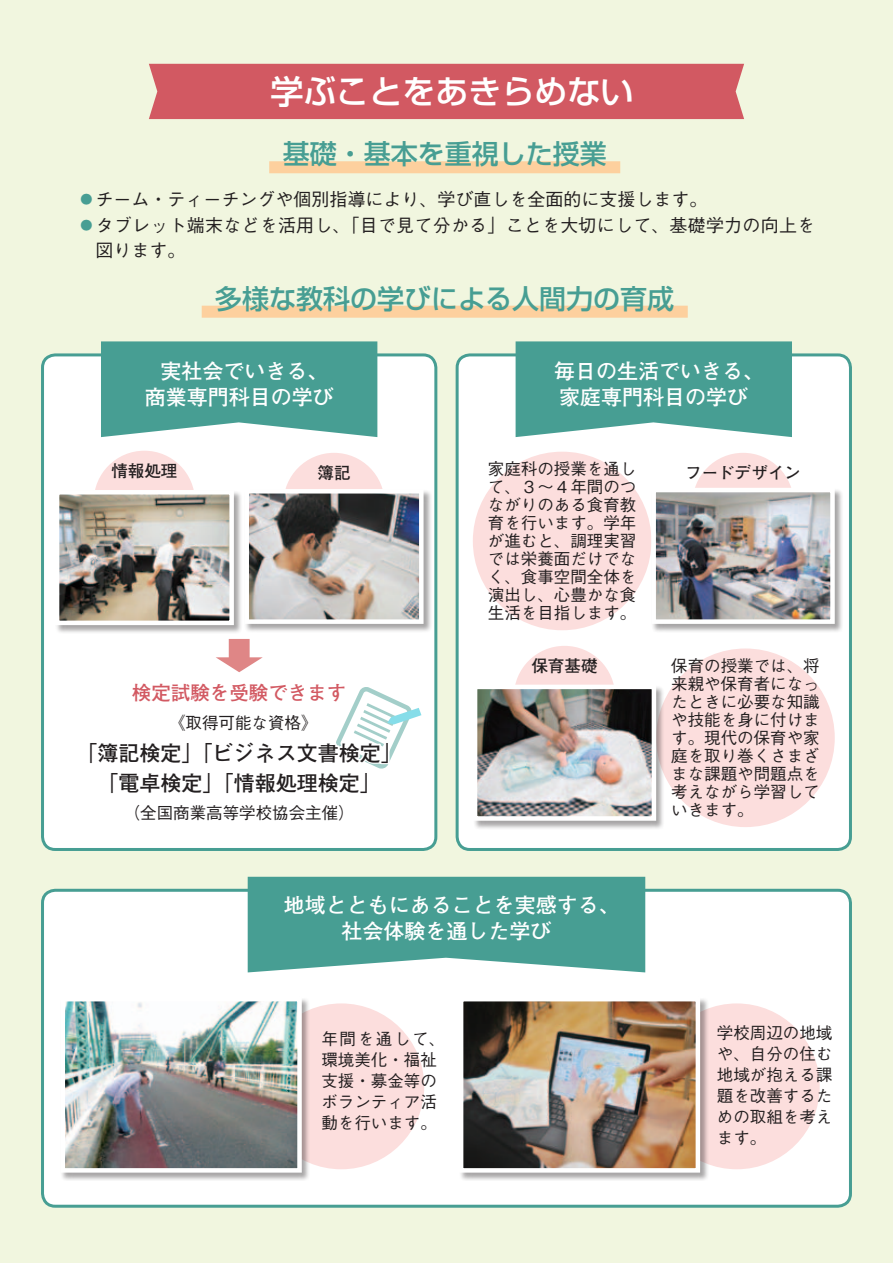
<style>
.page{position:relative;width:893px;height:1263px;background:#f1f6df}
.page>*{position:absolute;margin:0;border:0;box-sizing:border-box;transform-origin:0 0}
.t1{font:500 33px "Shin Go Pro";color:#fff}
.t2{font:500 27px "Shin Go Pro";color:#479e93}
.t3{font:700 21px/25.5px "Futo Go B101 Pro";color:#fff;text-align:center}
.t4{font:700 21px/30px "Futo Go B101 Pro";color:#231f20;text-align:center}
.t5{font:700 19.5px "Futo Go B101 Pro";color:#d25962}
.t6{font:500 18px "Gothic BBB Pro";letter-spacing:.015em;color:#231f20}
.t7{font:500 16.5px/18px "Gothic BBB Pro";color:#231f20;text-align:justify}
.t8{font:700 16.5px "Futo Go B101 Pro";color:#231f20}
.s1{color:#479e93}
</style>
<div class="page">
<div style="left:43px;top:355px;width:393px;height:494px;background:#fff;border-radius:13px"></div>
<div style="left:41px;top:353px;width:396px;height:498px;border:3px solid #479e93;border-radius:13px"></div>
<div style="left:457px;top:355px;width:393px;height:494px;background:#fff;border-radius:13px"></div>
<div style="left:456px;top:353px;width:396px;height:498px;border:3px solid #479e93;border-radius:13px"></div>
<div style="left:43px;top:890px;width:807px;height:316px;background:#fff;border-radius:13px"></div>
<div style="left:41px;top:889px;width:811px;height:319px;border:3px solid #479e93;border-radius:13px"></div>
<div style="left:269px;top:161px;width:351px;height:12px;background:#fdd09e"></div>
<div style="left:202px;top:306px;width:486px;height:12px;background:#fdd09e"></div>
<svg style="left:101px;top:341px;width:276px;height:96px;background:#55a59b"></svg>
<svg style="left:516px;top:341px;width:276px;height:96px;background:#55a59b"></svg>
<div style="left:94px;top:451px;width:101px;height:101px;background:#fcdedd;border-radius:50%"></div>
<div style="left:283px;top:453px;width:102px;height:101px;background:#fcdedd;border-radius:50%"></div>
<div style="left:692px;top:453px;width:102px;height:101px;background:#fcdedd;border-radius:50%"></div>
<div style="left:514px;top:646px;width:101px;height:101px;background:#fcdedd;border-radius:50%"></div>
<div style="left:54px;top:490px;width:189px;height:144px;background:#231f20;opacity:.4"></div>
<img style="left:60px;top:495px;width:169px;height:125px">
<div style="left:55px;top:490px;width:179px;height:135px;border:4px solid #fff"></div>
<div style="left:244px;top:489px;width:188px;height:144px;background:#231f20;opacity:.4"></div>
<img style="left:249px;top:494px;width:170px;height:125px">
<div style="left:244px;top:489px;width:180px;height:135px;border:4px solid #fff"></div>
<svg style="left:216px;top:639px;width:47px;height:33px"></svg>
<div style="left:656px;top:648px;width:179px;height:179px;background:#fcdedd;border-radius:50%"></div>
<div style="left:472px;top:684px;width:193px;height:145px;background:#231f20;opacity:.4"></div>
<img style="left:478px;top:690px;width:173px;height:126px">
<div style="left:473px;top:685px;width:183px;height:136px;border:4px solid #fff"></div>
<div style="left:473px;top:452px;width:178px;height:178px;background:#fcdedd;border-radius:50%"></div>
<div style="left:651px;top:487px;width:192px;height:146px;background:#231f20;opacity:.4"></div>
<img style="left:656px;top:493px;width:174px;height:126px">
<div style="left:651px;top:488px;width:184px;height:136px;border:4px solid #fff"></div>
<svg style="left:336px;top:687px;width:85px;height:82px"></svg>
<svg style="left:248px;top:877px;width:397px;height:95px;background:#54a59a"></svg>
<div style="left:258px;top:1003px;width:166px;height:166px;background:#fcdedd;border-radius:50%"></div>
<div style="left:654px;top:1003px;width:166px;height:166px;background:#fcdedd;border-radius:50%"></div>
<div style="left:458px;top:996px;width:251px;height:185px;background:#231f20;opacity:.4"></div>
<img style="left:464px;top:1002px;width:231px;height:165px">
<div style="left:459px;top:997px;width:241px;height:175px;border:4px solid #fff"></div>
<div style="left:60px;top:996px;width:251px;height:185px;background:#231f20;opacity:.4"></div>
<img style="left:66px;top:1002px;width:231px;height:165px">
<div style="left:61px;top:997px;width:241px;height:175px;border:4px solid #fff"></div>
<div style="left:149px;top:64px;width:595px;height:55px;background:#d25962"></div>
<h1 class="t1" style="left:270px;top:64px;width:364px">学ぶことをあきらめない</h1>
<h2 class="t2" style="left:283px;top:132px;width:325px">基礎・基本を重視した授業</h2>
<p class="t6" style="left:77px;top:185px;width:632px"><span class="s1">◦</span>チーム・ティーチングや個別指導により、学び直しを全面的に支援します。</p>
<p class="t6" style="left:77px;top:210px;width:739px"><span class="s1">◦</span>タブレット端末などを活用し、「目で見て分かる」ことを大切にして、基礎学力の向上を</p>
<p class="t6" style="left:95px;top:236px;width:92px">図ります。</p>
<h2 class="t2" style="left:215px;top:276px;width:460px">多様な教科の学びによる人間力の育成</h2>
<p class="t3" style="left:145px;top:356px;width:190px">実社会でいきる、商業専門科目の学び</p>
<p class="t3" style="left:554px;top:356px;width:211px;text-align:left">毎日の生活でいきる、家庭専門科目の学び</p>
<p class="t7" style="left:488px;top:458px;width:150px">家庭科の授業を通して、３～４年間のつながりのある食育教育を行います。学年が進むと、調理実習では栄養面だけでなく、食事空間全体を演出し、心豊かな食生活を目指します。</p>
<p class="t8" style="left:111px;top:458px;width:67px">情報処理</p>
<p class="t8" style="left:317px;top:460px;width:34px">簿記</p>
<p class="t8" style="left:685px;top:460px;width:117px">フードデザイン</p>
<p class="t5" style="left:132px;top:677px;width:216px">検定試験を受験できます</p>
<p class="t7" style="left:169px;top:712px;width:150px">《取得可能な資格》</p>
<p class="t4" style="left:76px;top:735px;width:327px">「簿記検定」「ビジネス文書検定」「電卓検定」「情報処理検定」</p>
<p class="t7" style="left:124px;top:802px;width:232px">（全国商業高等学校協会主催）</p>
<p class="t8" style="left:531px;top:653px;width:67px">保育基礎</p>
<p class="t7" style="left:671px;top:655px;width:150px">保育の授業では、将来親や保育者になったときに必要な知識や技能を身に付けます。現代の保育や家庭を取り巻くさまざまな課題や問題点を考えながら学習していきます。</p>
<p class="t3" style="left:284px;top:889px;width:338px">地域とともにあることを実感する、社会体験を通した学び</p>
<p class="t7" style="left:321px;top:1026px;width:125px;line-height:21px;text-align:left">年間を通して、環境美化・福祉支援・募金等のボランティア活動を行います。</p>
<p class="t7" style="left:717px;top:1020px;width:117px;line-height:21px">学校周辺の地域や、自分の住む地域が抱える課題を改善するための取組を考えます。</p>
</div>
